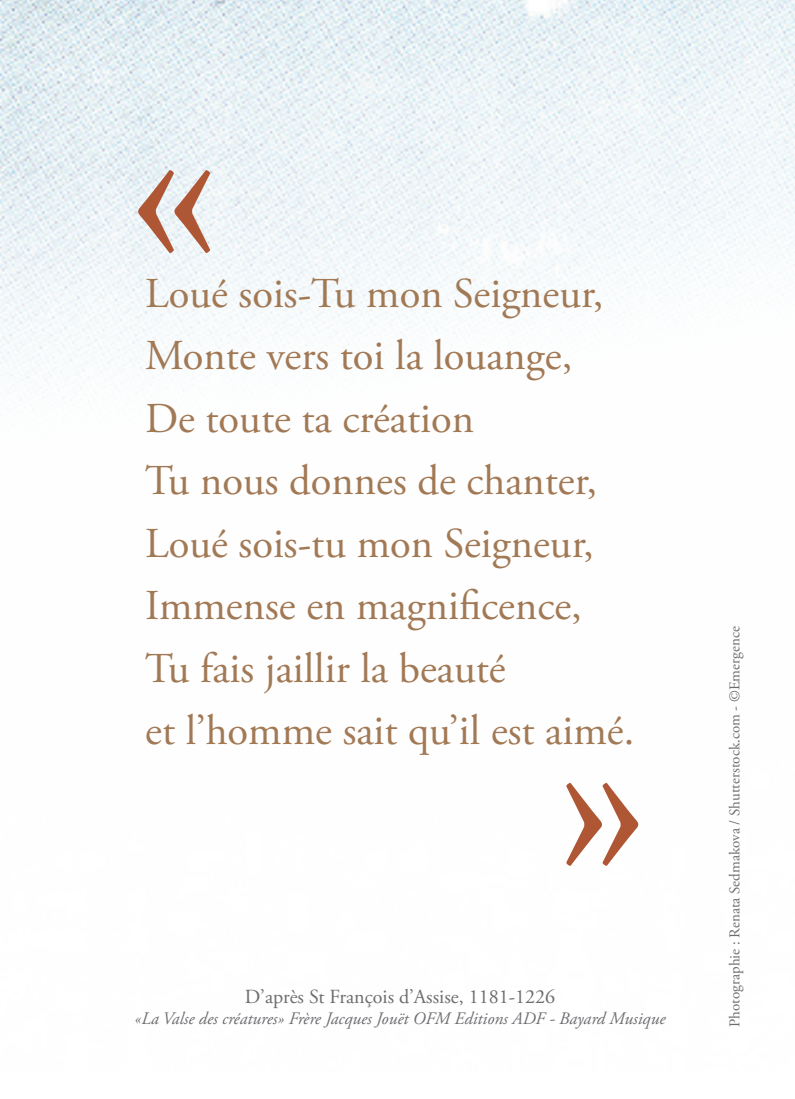
<style>
.page{position:relative;width:795px;height:1099px;background:#fff}
.page>*{position:absolute;margin:0;border:0;box-sizing:border-box;transform-origin:0 0}
.t1{font:250px "Adobe Garamond Pro";color:#af5734}
.t2{font:42.5px "Adobe Garamond Pro";color:#a27955}
.t3{font:20px "Adobe Garamond Pro";color:#6c6d70}
.t4{font:italic 17.5px "Adobe Garamond Pro";color:#6c6d70}
.t5{font:15px "Adobe Garamond Pro";color:#6c6d70}
</style>
<div class="page">
<img style="left:0;top:0;width:795px;height:398px">
<p class="t1" style="left:127px;top:33px;width:96px">«</p>
<p class="t2" style="left:145px;top:267px;width:460px">Loué sois-Tu mon Seigneur,</p>
<p class="t2" style="left:145px;top:330px;width:428px">Monte vers toi la louange,</p>
<p class="t2" style="left:145px;top:392px;width:330px">De toute ta création</p>
<p class="t2" style="left:145px;top:455px;width:453px">Tu nous donnes de chanter,</p>
<p class="t2" style="left:145px;top:517px;width:450px">Loué sois-tu mon Seigneur,</p>
<p class="t2" style="left:145px;top:580px;width:438px">Immense en magnificence,</p>
<p class="t2" style="left:145px;top:642px;width:362px">Tu fais jaillir la beauté</p>
<p class="t2" style="left:145px;top:705px;width:490px">et l’homme sait qu’il est aimé.</p>
<p class="t1" style="left:649px;top:1002px;width:96px;rotate:-180deg">«</p>
<p class="t3" style="left:245px;top:984px;width:312px">D’après St François d’Assise, 1181-1226</p>
<p class="t4" style="left:134px;top:1007px;width:532px">«La Valse des créatures» Frère Jacques Jouët OFM Editions ADF - Bayard Musique</p>
<p class="t5" style="left:725px;top:1026px;width:402px;rotate:-90deg">Photographie : Renata Sedmakova / Shutterstock.com - ©Emergence</p>
</div>
